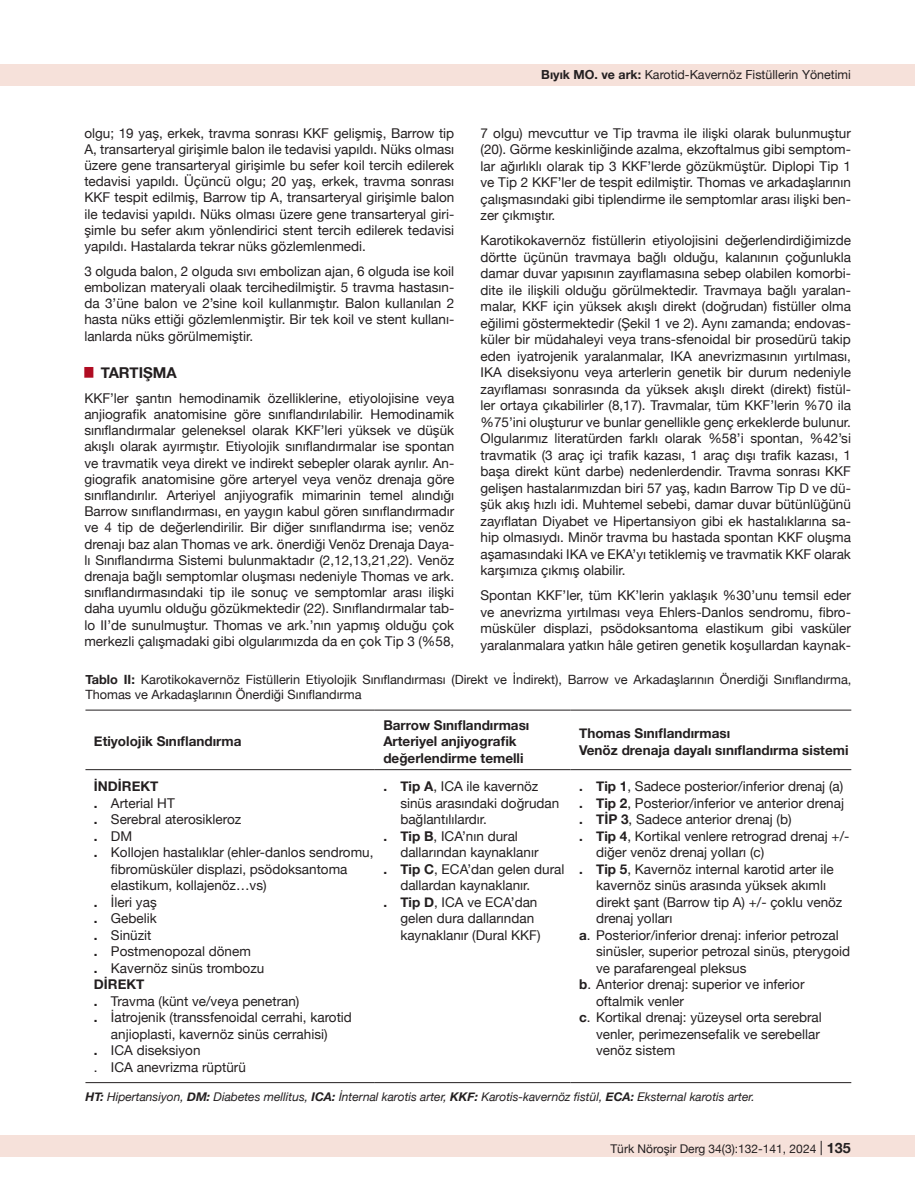
<style>
.page{position:relative;width:915px;height:1191px;background:#fff}
.page>*{position:absolute;margin:0;border:0;box-sizing:border-box;transform-origin:0 0}
.t1{font:700 15px "Helvetica Neue";color:#231f20}
.t2{font:13.5px/16.5px "Helvetica Neue";color:#231f20;text-align:justify}
.t3{font:700 13.5px/16.5px "Helvetica Neue";color:#231f20}
.t4{font:12.75px/15.8px "Helvetica Neue";color:#231f20}
.t5{font:12.45px "Helvetica Neue";color:#231f20}
.t6{font:italic 12px "Helvetica Neue";color:#231f20}
.t7{font:12px "Helvetica Neue";color:#231f20}
.s1{font-weight:700}
.s2{font-size:14.25px}
.s3{font-weight:700;font-size:14.25px}
</style>
<div class="page">
<div style="left:0;top:1135px;width:914px;height:22px;background:#f6e1da"></div>
<div style="left:0;top:64px;width:914px;height:21px;background:#f6e1da"></div>
<hr style="left:85px;top:709px;width:290px;height:1px;background:#231f20">
<hr style="left:375px;top:709px;width:195px;height:1px;background:#231f20">
<hr style="left:570px;top:709px;width:281px;height:1px;background:#231f20">
<hr style="left:85px;top:769px;width:290px;height:1px;background:#231f20">
<hr style="left:375px;top:769px;width:195px;height:1px;background:#231f20">
<hr style="left:570px;top:769px;width:281px;height:1px;background:#231f20">
<hr style="left:85px;top:1082px;width:290px;height:1px;background:#231f20">
<hr style="left:375px;top:1082px;width:195px;height:1px;background:#231f20">
<hr style="left:570px;top:1082px;width:281px;height:1px;background:#231f20">
<p class="t5" style="left:541px;top:66px;width:311px"><span class="s1">Bıyık MO. ve ark:</span> Karotid-Kavernöz Fistüllerin Yönetimi</p>
<p class="t2" style="left:480px;top:125px;width:372px">7 olgu) mevcuttur ve Tip travma ile ilişki olarak bulunmuştur (20). Görme keskinliğinde azalma, ekzoftalmus gibi semptom&shy;lar ağırlıklı olarak tip 3 KKF’lerde gözükmüştür. Diplopi Tip 1 ve Tip 2 KKF’ler de tespit edilmiştir. Thomas ve arkadaşlarının çalışmasındaki gibi tiplendirme ile semptomlar arası ilişki ben&shy;zer çıkmıştır.</p>
<p class="t2" style="left:480px;top:233px;width:372px">Karotikokavernöz fistüllerin etiyolojisini değerlendirdiğimizde dörtte üçünün travmaya bağlı olduğu, kalanının çoğunlukla damar duvar yapısının zayıflamasına sebep olabilen komorbi&shy;dite ile ilişkili olduğu görülmektedir. Travmaya bağlı yaralan&shy;malar, KKF için yüksek akışlı direkt (doğrudan) fistüller olma eğilimi göstermektedir (Şekil 1 ve 2). Aynı zamanda; endovas&shy;küler bir müdahaleyi veya trans-sfenoidal bir prosedürü takip eden iyatrojenik yaralanmalar, IKA anevrizmasının yırtılması, IKA diseksiyonu veya arterlerin genetik bir durum nedeniyle zayıflaması sonrasında da yüksek akışlı direkt (direkt) fistül&shy;ler ortaya çıkabilirler (8,17). Travmalar, tüm KKF’lerin %70 ila %75’ini oluşturur ve bunlar genellikle genç erkeklerde bulunur.<br>Olgularımız literatürden farklı olarak %58’i spontan, %42’si travmatik (3 araç içi trafik kazası, 1 araç dışı trafik kazası, 1 başa direkt künt darbe) nedenlerdendir. Travma sonrası KKF gelişen hastalarımızdan biri 57 yaş, kadın Barrow Tip D ve dü&shy;şük akış hızlı idi. Muhtemel sebebi, damar duvar bütünlüğünü zayıflatan Diyabet ve Hipertansiyon gibi ek hastalıklarına sa&shy;hip olmasıydı. Minör travma bu hastada spontan KKF oluşma aşamasındaki IKA ve EKA’yı tetiklemiş ve travmatik KKF olarak karşımıza çıkmış olabilir.</p>
<p class="t2" style="left:480px;top:588px;width:372px">Spontan KKF’ler, tüm KK’lerin yaklaşık %30’unu temsil eder ve anevrizma yırtılması veya Ehlers-Danlos sendromu, fibro&shy;müsküler displazi, psödoksantoma elastikum gibi vasküler yaralanmalara yatkın hâle getiren genetik koşullardan kaynak-</p>
<p class="t2" style="left:84px;top:125px;width:371px">olgu; 19 yaş, erkek, travma sonrası KKF gelişmiş, Barrow tip A, transarteryal girişimle balon ile tedavisi yapıldı. Nüks olması üzere gene transarteryal girişimle bu sefer koil tercih edilerek tedavisi yapıldı. Üçüncü olgu; 20 yaş, erkek, travma sonrası KKF tespit edilmiş, Barrow tip A, transarteryal girişimle balon ile tedavisi yapıldı. Nüks olması üzere gene transarteryal giri&shy;şimle bu sefer akım yönlendirici stent tercih edilerek tedavisi yapıldı. Hastalarda tekrar nüks gözlemlenmedi.</p>
<p class="t2" style="left:84px;top:264px;width:371px">3 olguda balon, 2 olguda sıvı embolizan ajan, 6 olguda ise koil embolizan materyali olaak tercihedilmiştir. 5 travma hastasın&shy;da 3’üne balon ve 2’sine koil kullanmıştır. Balon kullanılan 2 hasta nüks ettiği gözlemlenmiştir. Bir tek koil ve stent kullanı&shy;lanlarda nüks görülmemiştir.</p>
<p class="t1" style="left:84px;top:361px;width:94px"><sup>█</sup> TARTIŞMA</p>
<p class="t2" style="left:84px;top:391px;width:371px">KKF’ler şantın hemodinamik özelliklerine, etiyolojisine veya anjiografik anatomisine göre sınıflandırılabilir. Hemodinamik sınıflandırmalar geleneksel olarak KKF’leri yüksek ve düşük akışlı olarak ayırmıştır. Etiyolojik sınıflandırmalar ise spontan ve travmatik veya direkt ve indirekt sebepler olarak ayrılır. An&shy;giografik anatomisine göre arteryel veya venöz drenaja göre sınıflandırılır. Arteriyel anjiyografik mimarinin temel alındığı Barrow sınıflandırması, en yaygın kabul gören sınıflandırmadır ve 4 tip de değerlendirilir. Bir diğer sınıflandırma ise; venöz drenajı baz alan Thomas ve ark. önerdiği Venöz Drenaja Daya&shy;lı Sınıflandırma Sistemi bulunmaktadır (2,12,13,21,22). Venöz drenaja bağlı semptomlar oluşması nedeniyle Thomas ve ark. sınıflandırmasındaki tip ile sonuç ve semptomlar arası ilişki daha uyumlu olduğu gözükmektedir (22). Sınıflandırmalar tab&shy;lo II’de sunulmuştur. Thomas ve ark.’nın yapmış olduğu çok merkezli çalışmadaki gibi olgularımızda da en çok Tip 3 (%58,</p>
<p class="t4" style="left:85px;top:672px;width:767px"><span class="s1">Tablo II:</span> Karotikokavernöz Fistüllerin Etiyolojik Sınıflandırması (Direkt ve İ ndirekt), Barrow ve Arkadaşlarının Önerdiği Sınıflandırma,<br>Thomas ve Arkadaşlarının Önerdiği Sınıflandırma</p>
<p class="t3" style="left:94px;top:733px;width:149px">Etiyolojik Sınıflandırma</p>
<p class="t3" style="left:383px;top:717px;width:147px">Barrow Sınıflandırması<br>Arteriyel anjiyografik değerlendirme temelli</p>
<p class="t3" style="left:579px;top:725px;width:271px">Thomas Sınıflandırması<br>Venöz drenaja dayalı sınıflandırma sistemi</p>
<p class="t3" style="left:94px;top:778px;width:66px">İNDİREKT</p>
<p class="t2" style="left:94px;top:795px;width:82px"><span class="s1">.</span> Arterial HT</p>
<p class="t2" style="left:94px;top:812px;width:149px"><span class="s1">.</span> Serebral aterosikleroz</p>
<p class="t2" style="left:94px;top:828px;width:40px"><span class="s1">.</span> DM</p>
<p class="t2" style="left:94px;top:845px;width:281px"><span class="s1">.</span> Kollojen hastalıklar (ehler-danlos sendromu,</p>
<p class="t2" style="left:111px;top:861px;width:238px">fibromüsküler displazi, psödoksantoma</p>
<p class="t2" style="left:111px;top:878px;width:157px">elastikum, kollajenöz…vs)</p>
<p class="t2" style="left:94px;top:894px;width:64px"><span class="s1">.</span> İ leri yaş</p>
<p class="t2" style="left:94px;top:911px;width:64px"><span class="s1">.</span> Gebelik</p>
<p class="t2" style="left:94px;top:927px;width:59px"><span class="s1">.</span> Sinüzit</p>
<p class="t2" style="left:94px;top:944px;width:158px"><span class="s1">.</span> Postmenopozal dönem</p>
<p class="t2" style="left:94px;top:960px;width:172px"><span class="s1">.</span> Kavernöz sinüs trombozu</p>
<p class="t3" style="left:94px;top:976px;width:52px">DİREKT</p>
<p class="t2" style="left:94px;top:993px;width:207px"><span class="s1">.</span> Travma (künt ve/veya penetran)</p>
<p class="t2" style="left:94px;top:1010px;width:259px"><span class="s1">.</span> İ atrojenik (transsfenoidal cerrahi, karotid</p>
<p class="t2" style="left:111px;top:1026px;width:218px">anjioplasti, kavernöz sinüs cerrahisi)</p>
<p class="t2" style="left:94px;top:1043px;width:108px"><span class="s1">.</span> ICA diseksiyon</p>
<p class="t2" style="left:94px;top:1059px;width:153px">. ICA anevrizma rüptürü</p>
<p class="t2" style="left:579px;top:779px;width:265px"><span class="s1">. Tip 1</span>, Sadece posterior/inferior drenaj (a)</p>
<p class="t2" style="left:579px;top:795px;width:266px"><span class="s1">. Tip 2</span>, Posterior/inferior ve anterior drenaj</p>
<p class="t2" style="left:579px;top:812px;width:214px"><span class="s1">. TİP 3</span>, Sadece anterior drenaj (b)</p>
<p class="t2" style="left:579px;top:828px;width:272px"><span class="s1">. Tip 4</span>, Kortikal venlere retrograd drenaj +/-</p>
<p class="t2" style="left:596px;top:845px;width:169px">diğer venöz drenaj yolları (c)</p>
<p class="t2" style="left:579px;top:861px;width:256px"><span class="s1">. Tip 5</span>, Kavernöz internal karotid arter ile</p>
<p class="t2" style="left:596px;top:878px;width:231px">kavernöz sinüs arasında yüksek akımlı</p>
<p class="t2" style="left:596px;top:894px;width:248px">direkt şant (Barrow tip A) +/- çoklu venöz</p>
<p class="t2" style="left:596px;top:911px;width:78px">drenaj yolları</p>
<p class="t2" style="left:579px;top:927px;width:261px"><span class="s1">a</span>. Posterior/inferior drenaj: inferior petrozal</p>
<p class="t2" style="left:596px;top:944px;width:255px">sinüsler, superior petrozal sinüs, pterygoid</p>
<p class="t2" style="left:596px;top:960px;width:152px">ve parafarengeal pleksus</p>
<p class="t2" style="left:579px;top:977px;width:227px"><span class="s1">b</span>. Anterior drenaj: superior ve inferior</p>
<p class="t2" style="left:596px;top:993px;width:89px">oftalmik venler</p>
<p class="t2" style="left:579px;top:1010px;width:244px"><span class="s1">c</span>. Kortikal drenaj: yüzeysel orta serebral</p>
<p class="t2" style="left:596px;top:1026px;width:225px">venler, perimezensefalik ve serebellar</p>
<p class="t2" style="left:596px;top:1043px;width:81px">venöz sistem</p>
<p class="t6" style="left:85px;top:1087px;width:670px"><span class="s1">HT:</span> Hipertansiyon, <span class="s1">DM:</span> Diabetes mellitus, <span class="s1">ICA:</span> İnternal karotis arter, <span class="s1">KKF:</span> Karotis-kavernöz fistül, <span class="s1">ECA:</span> Eksternal karotis arter.</p>
<p class="t2" style="left:383px;top:779px;width:156px"><span class="s1">. Tip A</span>, ICA ile kavernöz</p>
<p class="t2" style="left:400px;top:795px;width:160px">sinüs arasındaki doğrudan</p>
<p class="t2" style="left:400px;top:812px;width:88px">bağlantılılardır.</p>
<p class="t2" style="left:383px;top:828px;width:136px"><span class="s1">. Tip B</span>, ICA’nın dural</p>
<p class="t2" style="left:400px;top:845px;width:140px">dallarından kaynaklanır</p>
<p class="t2" style="left:383px;top:861px;width:183px"><span class="s1">. Tip C</span>, ECA’dan gelen dural</p>
<p class="t2" style="left:400px;top:878px;width:131px">dallardan kaynaklanır.</p>
<p class="t2" style="left:383px;top:894px;width:156px"><span class="s1">. Tip D</span>, ICA ve ECA’dan</p>
<p class="t2" style="left:400px;top:911px;width:135px">gelen dura dallarından</p>
<p class="t2" style="left:400px;top:927px;width:142px">kaynaklanır (Dural KKF)</p>
<p class="t7" style="left:610px;top:1140px;width:263px">Türk Nöroşir Derg 34(3):132-141, 2024 <span class="s2">|</span> <span class="s3">135135</span></p>
</div>
